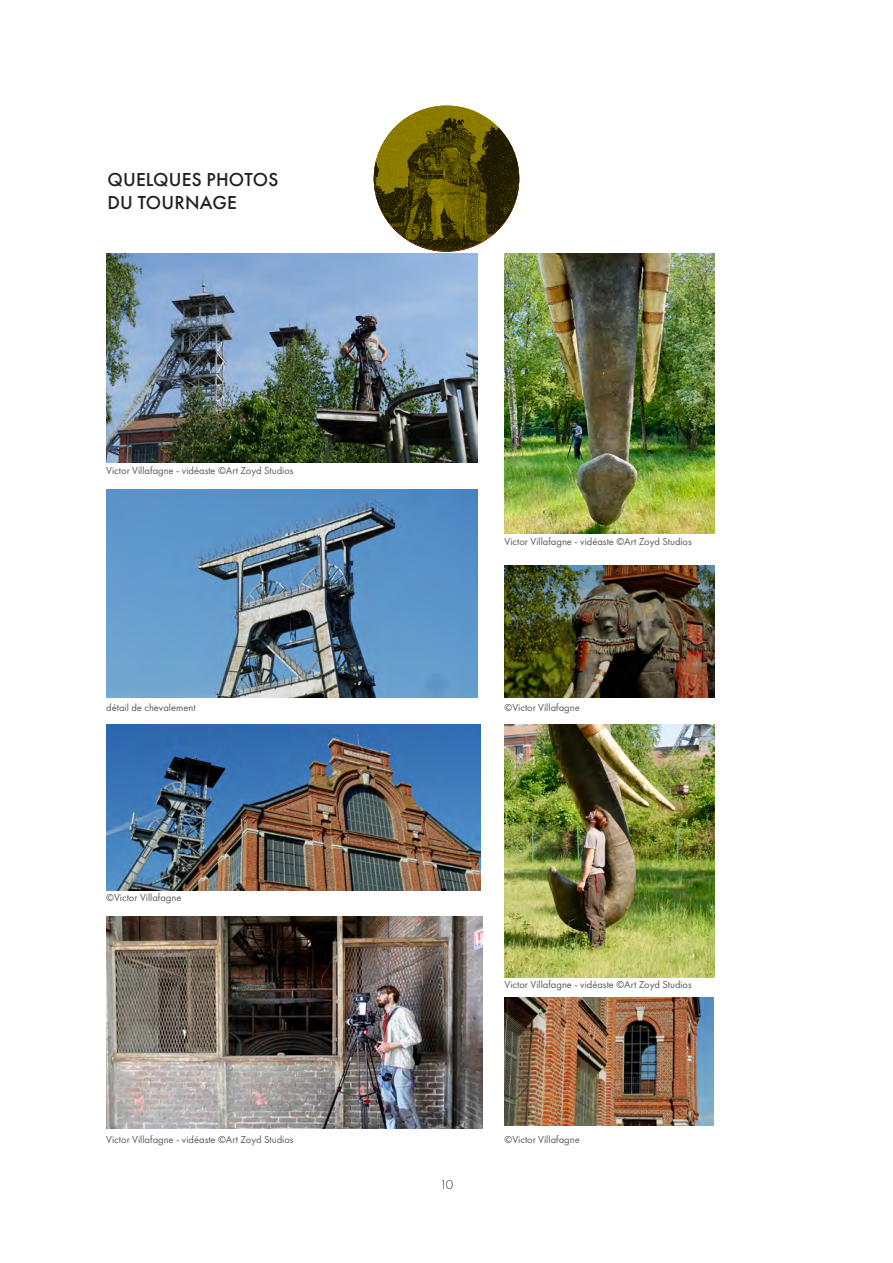
<style>
.page{position:relative;width:893px;height:1263px;background:#fff}
.page>*{position:absolute;margin:0;border:0;box-sizing:border-box;transform-origin:0 0}
.t1{font:500 19.5px "Futura PT";letter-spacing:.01em;color:#231f20}
.t2{font:300 13.5px "Futura PT";color:#231f20}
.t3{font:10.5px "Futura PT";color:#5a5a5d}
</style>
<div class="page">
<svg style="left:374px;top:106px;width:145px;height:145px;background:#554a00"></svg>
<img style="left:505px;top:998px;width:208px;height:128px">
<img style="left:106px;top:489px;width:371px;height:209px">
<img style="left:505px;top:566px;width:209px;height:132px">
<img style="left:106px;top:724px;width:374px;height:166px">
<img style="left:505px;top:253px;width:209px;height:280px">
<img style="left:106px;top:916px;width:376px;height:212px">
<img style="left:106px;top:253px;width:371px;height:209px">
<img style="left:505px;top:724px;width:209px;height:254px">
<p class="t1" style="left:107px;top:168px;width:172px">QUELQUES PHOTOS</p>
<p class="t1" style="left:107px;top:191px;width:131px">DU TOURNAGE</p>
<p class="t3" style="left:106px;top:465px;width:189px">Victor Villafagne - vidéaste ©Art Zoyd Studios</p>
<p class="t3" style="left:505px;top:535px;width:189px">Victor Villafagne - vidéaste ©Art Zoyd Studios</p>
<p class="t3" style="left:106px;top:701px;width:91px">détail de chevalement</p>
<p class="t3" style="left:505px;top:701px;width:77px">©Victor Villafagne</p>
<p class="t3" style="left:106px;top:892px;width:77px">©Victor Villafagne</p>
<p class="t3" style="left:106px;top:1133px;width:189px">Victor Villafagne - vidéaste ©Art Zoyd Studios</p>
<p class="t3" style="left:505px;top:978px;width:189px">Victor Villafagne - vidéaste ©Art Zoyd Studios</p>
<p class="t2" style="left:440px;top:1177px;width:15px">10</p>
<p class="t3" style="left:505px;top:1133px;width:77px">©Victor Villafagne</p>
</div>
